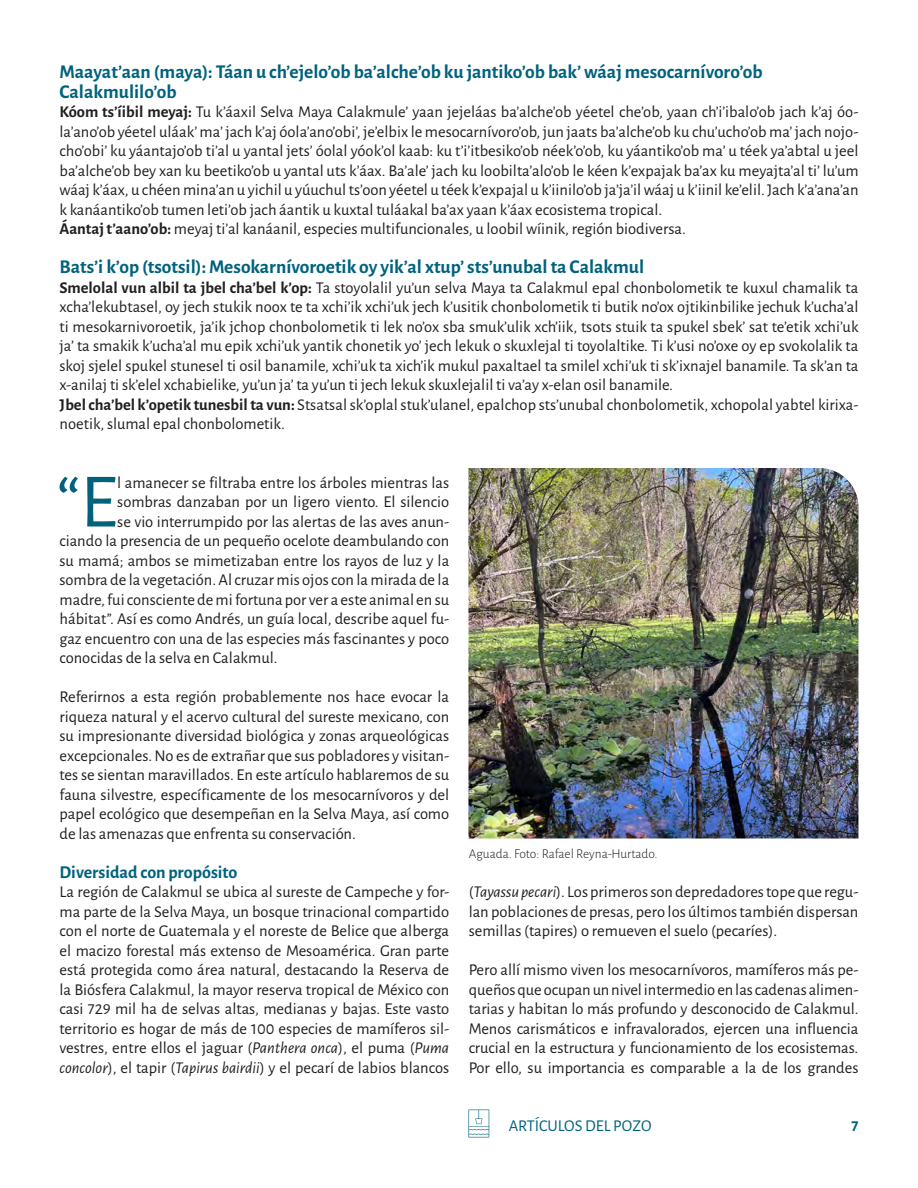
<style>
.page{position:relative;width:918px;height:1188px;background:#fff}
.page>*{position:absolute;margin:0;border:0;box-sizing:border-box;transform-origin:0 0}
.Capitular{font:77.4px "Alegreya Sans";color:#00627d}
.Artículo_Otras_lenguas{font:700 19.5px/19.5px "Alegreya Sans";color:#00627d}
.Artículo_H2{font:700 18px "Alegreya Sans";color:#00627d}
.Resumen{font:16.5px/19.5px "Alegreya Sans";color:#231f20;text-align:justify}
.Capitular-2{font:16.5px "Alegreya Sans";color:#231f20}
.t1{font:16.5px "Alegreya Sans";color:#00627d}
.t2{font:700 16.5px "Alegreya Sans";color:#00627d}
.Pie_de_grafico{font:300 13.5px "Alegreya Sans";color:#231f20}
.s1{font-weight:700}
.s2{font-style:italic}
</style>
<div class="page">
<svg style="left:468px;top:1110px;width:21px;height:27px"></svg>
<img style="left:468px;top:468px;width:390px;height:370px">
<p class="Artículo_Otras_lenguas" style="left:60px;top:61px;width:705px">Maayat’aan (maya): Táan u ch’ejelo’ob ba’alche’ob ku jantiko’ob bak’ wáaj mesocarnívoro’ob<br>Calakmulilo’ob</p>
<p class="Resumen" style="left:60px;top:101px;width:801px"><span class="s1">Kóom ts’íibil meyaj:</span> Tu k’áaxil Selva Maya Calakmule’ yaan jejeláas ba’alche’ob yéetel che’ob, yaan ch’i’ibalo’ob jach k’aj óo&shy;la’ano’ob yéetel uláak’ ma’ jach k’aj óola’ano’obi’, je’elbix le mesocarnívoro’ob, jun jaats ba’alche’ob ku chu’ucho’ob ma’ jach nojo&shy;cho’obi’ ku yáantajo’ob ti’al u yantal jets’ óolal yóok’ol kaab: ku t’i’itbesiko’ob néek’o’ob, ku yáantiko’ob ma’ u téek ya’abtal u jeel ba’alche’ob bey xan ku beetiko’ob u yantal uts k’áax. Ba’ale’ jach ku loobilta’alo’ob le kéen k’expajak ba’ax ku meyajta’al ti’ lu’um wáaj k’áax, u chéen mina’an u yichil u yúuchul ts’oon yéetel u téek k’expajal u k’iinilo’ob ja’ja’il wáaj u k’iinil ke’elil. Jach k’a’ana’an k kanáantiko’ob tumen leti’ob jach áantik u kuxtal tuláakal ba’ax yaan k’áax ecosistema tropical.</p>
<p class="Resumen" style="left:60px;top:218px;width:628px"><span class="s1">Áantaj t’aano’ob:</span> meyaj ti’al kanáanil, especies multifuncionales, u loobil wíinik, región biodiversa.</p>
<p class="Artículo_Otras_lenguas" style="left:60px;top:256px;width:586px">Bats’i k’op (tsotsil): Mesokarnívoroetik oy yik’al xtup’ sts’unubal ta Calakmul</p>
<p class="Resumen" style="left:60px;top:277px;width:801px"><span class="s1">Smelolal vun albil ta jbel cha’bel k’op:</span> Ta stoyolalil yu’un selva Maya ta Calakmul epal chonbolometik te kuxul chamalik ta xcha’lekubtasel, oy jech stukik noox te ta xchi’ik xchi’uk jech k’usitik chonbolometik ti butik no’ox ojtikinbilike jechuk k’ucha’al ti mesokarnivoroetik, ja’ik jchop chonbolometik ti lek no’ox sba smuk’ulik xch’iik, tsots stuik ta spukel sbek’ sat te’etik xchi’uk ja’ ta smakik k’ucha’al mu epik xchi’uk yantik chonetik yo’ jech lekuk o skuxlejal ti toyolaltike. Ti k’usi no’oxe oy ep svokolalik ta skoj sjelel spukel stunesel ti osil banamile, xchi’uk ta xich’ik mukul paxaltael ta smilel xchi’uk ti sk’ixnajel banamile. Ta sk’an ta x-anilaj ti sk’elel xchabielike, yu’un ja’ ta yu’un ti jech lekuk skuxlejalil ti va’ay x-elan osil banamile.</p>
<p class="Resumen" style="left:60px;top:394px;width:800px"><span class="s1">Jbel cha’bel k’opetik tunesbil ta vun:</span> Stsatsal sk’oplal stuk’ulanel, epalchop sts’unubal chonbolometik, xchopolal yabtel kirixa&shy;noetik, slumal epal chonbolometik.</p>
<p class="Capitular" style="left:57px;top:448px;width:62px">“E</p>
<p class="Capitular-2" style="left:117px;top:471px;width:333px">l amanecer se filtraba entre los árboles mientras las</p>
<p class="Capitular-2" style="left:117px;top:490px;width:333px">sombras danzaban por un ligero viento. El silencio</p>
<p class="Capitular-2" style="left:117px;top:510px;width:333px">se vio interrumpido por las alertas de las aves anun-</p>
<p class="Capitular-2" style="left:60px;top:529px;width:391px">ciando la presencia de un pequeño ocelote deambulando con</p>
<p class="Capitular-2" style="left:60px;top:549px;width:391px">su mamá; ambos se mimetizaban entre los rayos de luz y la</p>
<p class="Capitular-2" style="left:60px;top:568px;width:391px">sombra de la vegetación. Al cruzar mis ojos con la mirada de la</p>
<p class="Capitular-2" style="left:60px;top:588px;width:391px">madre, fui consciente de mi fortuna por ver a este animal en su</p>
<p class="Capitular-2" style="left:60px;top:607px;width:391px">hábitat”. Así es como Andrés, un guía local, describe aquel fu-</p>
<p class="Capitular-2" style="left:60px;top:627px;width:391px">gaz encuentro con una de las especies más fascinantes y poco</p>
<p class="Capitular-2" style="left:60px;top:646px;width:220px">conocidas de la selva en Calakmul.</p>
<p class="Resumen" style="left:60px;top:686px;width:391px">Referirnos a esta región probablemente nos hace evocar la riqueza natural y el acervo cultural del sureste mexicano, con su impresionante diversidad biológica y zonas arqueológicas excepcionales. No es de extrañar que sus pobladores y visitan&shy;tes se sientan maravillados. En este artículo hablaremos de su fauna silvestre, específicamente de los mesocarnívoros y del papel ecológico que desempeñan en la Selva Maya, así como de las amenazas que enfrenta su conservación.</p>
<p class="Artículo_H2" style="left:60px;top:858px;width:179px">Diversidad con propósito</p>
<p class="Resumen" style="left:60px;top:881px;width:391px">La región de Calakmul se ubica al sureste de Campeche y for&shy;ma parte de la Selva Maya, un bosque trinacional compartido con el norte de Guatemala y el noreste de Belice que alberga el macizo forestal más extenso de Mesoamérica. Gran parte está protegida como área natural, destacando la Reserva de la Biósfera Calakmul, la mayor reserva tropical de México con casi 729 mil ha de selvas altas, medianas y bajas. Este vasto territorio es hogar de más de 100 especies de mamíferos sil&shy;vestres, entre ellos el jaguar (<span class="s2">Panthera onca</span>), el puma (<span class="s2">Puma concolor</span>), el tapir (<span class="s2">Tapirus bairdii</span>) y el pecarí de labios blancos</p>
<p class="Pie_de_grafico" style="left:469px;top:845px;width:190px">Aguada. Foto: Rafael Reyna-Hurtado.</p>
<p class="Resumen" style="left:469px;top:881px;width:391px">(<span class="s2">Tayassu pecari</span>). Los primeros son depredadores tope que regu&shy;lan poblaciones de presas, pero los últimos también dispersan semillas (tapires) o remueven el suelo (pecaríes).</p>
<p class="Resumen" style="left:469px;top:959px;width:391px">Pero allí mismo viven los mesocarnívoros, mamíferos más pe&shy;queños que ocupan un nivel intermedio en las cadenas alimen&shy;tarias y habitan lo más profundo y desconocido de Calakmul.<br>Menos carismáticos e infravalorados, ejercen una influencia crucial en la estructura y funcionamiento de los ecosistemas.<br>Por ello, su importancia es comparable a la de los grandes</p>
<p class="t1" style="left:509px;top:1114px;width:144px">ARTÍCULOS DEL POZO</p>
<p class="t2" style="left:851px;top:1114px;width:9px">7</p>
</div>
